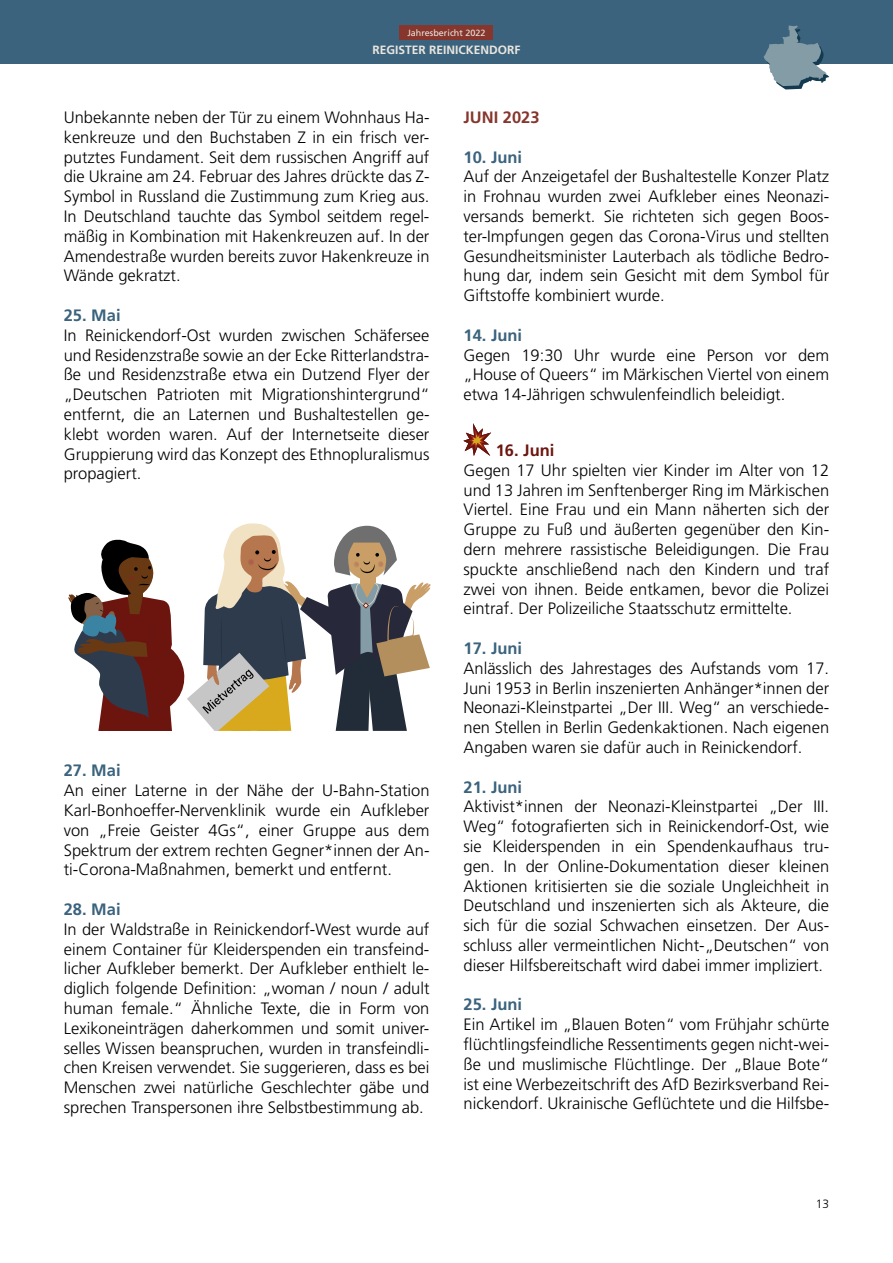
<style>
.page{position:relative;width:893px;height:1263px;background:#fff}
.page>*{position:absolute;margin:0;border:0;box-sizing:border-box;transform-origin:0 0}
.t1{font:300 16.5px/19.8px "Frutiger LT Std";color:#000;text-align:justify}
.t2{font:700 16.5px "Frutiger LT Std";color:#3b637d}
.t3{font:700 16.5px "Frutiger LT Std";color:#86362d}
.t4{font:700 16.5px "Frutiger LT Std";color:#6c150f}
.t5{font:700 12px "Frutiger LT Std";color:#eae6df}
.t6{font:300 12px "Frutiger LT Std";color:#000}
.t7{font:9px "Frutiger LT Std";color:#eae6df}
</style>
<div class="page">
<div style="left:0;top:0;width:893px;height:64px;background:#3b637d"></div>
<div style="left:400px;top:26px;width:93px;height:14px;background:#86362d"></div>
<svg style="left:764px;top:26px;width:66px;height:63px"></svg>
<svg style="left:463px;top:423px;width:28px;height:33px"></svg>
<svg style="left:68px;top:523px;width:363px;height:208px"></svg>
<p class="t7" style="left:407px;top:28px;width:80px">Jahresbericht 2022</p>
<p class="t5" style="left:372px;top:42px;width:150px">REGISTER REINICKENDORF</p>
<p class="t1" style="left:64px;top:108px;width:367px">Unbekannte neben der Tür zu einem Wohnhaus Ha&shy;kenkreuze und den Buchstaben Z in ein frisch ver&shy;putztes Fundament. Seit dem russischen Angriff auf die Ukraine am 24. Februar des Jahres drückte das Z-Symbol in Russland die Zustimmung zum Krieg aus.<br>In Deutschland tauchte das Symbol seitdem regel&shy;mäßig in Kombination mit Hakenkreuzen auf. In der Amendestraße wurden bereits zuvor Hakenkreuze in Wände gekratzt.</p>
<p class="t2" style="left:64px;top:305px;width:58px">25. Mai</p>
<p class="t1" style="left:64px;top:325px;width:367px">In Reinickendorf-Ost wurden zwischen Schäfersee und Residenzstraße sowie an der Ecke Ritterlandstra&shy;ße und Residenzstraße etwa ein Dutzend Flyer der „Deutschen Patrioten mit Migrationshintergrund“ entfernt, die an Laternen und Bushaltestellen ge&shy;klebt worden waren. Auf der Internetseite dieser Gruppierung wird das Konzept des Ethnopluralismus propagiert.</p>
<p class="t2" style="left:64px;top:761px;width:58px">27. Mai</p>
<p class="t1" style="left:64px;top:781px;width:367px">An einer Laterne in der Nähe der U-Bahn-Station Karl-Bonhoeffer-Nervenklinik wurde ein Aufkleber von „Freie Geister 4Gs“, einer Gruppe aus dem Spektrum der extrem rechten Gegner*innen der An&shy;ti-Corona-Maßnahmen, bemerkt und entfernt.</p>
<p class="t2" style="left:64px;top:899px;width:58px">28. Mai</p>
<p class="t1" style="left:64px;top:919px;width:367px">In der Waldstraße in Reinickendorf-West wurde auf einem Container für Kleiderspenden ein transfeind&shy;licher Aufkleber bemerkt. Der Aufkleber enthielt le&shy;diglich folgende Definition: „woman / noun / adult human female.“ Ähnliche Texte, die in Form von Lexikoneinträgen daherkommen und somit univer&shy;selles Wissen beanspruchen, wurden in transfeindli&shy;chen Kreisen verwendet. Sie suggerieren, dass es bei Menschen zwei natürliche Geschlechter gäbe und sprechen Transpersonen ihre Selbstbestimmung ab.</p>
<p class="t3" style="left:463px;top:107px;width:78px">JUNI 2023</p>
<p class="t2" style="left:463px;top:147px;width:60px">10. Juni</p>
<p class="t1" style="left:463px;top:167px;width:367px">Auf der Anzeigetafel der Bushaltestelle Konzer Platz in Frohnau wurden zwei Aufkleber eines Neonazi&shy;versands bemerkt. Sie richteten sich gegen Boos&shy;ter-Impfungen gegen das Corona-Virus und stellten Gesundheitsminister Lauterbach als tödliche Bedro&shy;hung dar, indem sein Gesicht mit dem Symbol für Giftstoffe kombiniert wurde.</p>
<p class="t2" style="left:463px;top:325px;width:60px">14. Juni</p>
<p class="t1" style="left:463px;top:345px;width:367px">Gegen 19:30 Uhr wurde eine Person vor dem „House of Queers“ im Märkischen Viertel von einem etwa 14-Jährigen schwulenfeindlich beleidigt.</p>
<p class="t4" style="left:496px;top:440px;width:60px">16. Juni</p>
<p class="t1" style="left:463px;top:460px;width:367px">Gegen 17 Uhr spielten vier Kinder im Alter von 12 und 13 Jahren im Senftenberger Ring im Märkischen Viertel. Eine Frau und ein Mann näherten sich der Gruppe zu Fuß und äußerten gegenüber den Kin&shy;dern mehrere rassistische Beleidigungen. Die Frau spuckte anschließend nach den Kindern und traf zwei von ihnen. Beide entkamen, bevor die Polizei eintraf. Der Polizeiliche Staatsschutz ermittelte.</p>
<p class="t2" style="left:463px;top:638px;width:60px">17. Juni</p>
<p class="t1" style="left:463px;top:658px;width:367px">Anlässlich des Jahrestages des Aufstands vom 17.<br>Juni 1953 in Berlin inszenierten Anhänger*innen der Neonazi-Kleinstpartei „Der III. Weg“ an verschiede&shy;nen Stellen in Berlin Gedenkaktionen. Nach eigenen Angaben waren sie dafür auch in Reinickendorf.</p>
<p class="t2" style="left:463px;top:777px;width:60px">21. Juni</p>
<p class="t1" style="left:463px;top:797px;width:367px">Aktivist*innen der Neonazi-Kleinstpartei „Der III.<br>Weg“ fotografierten sich in Reinickendorf-Ost, wie sie Kleiderspenden in ein Spendenkaufhaus tru&shy;gen. In der Online-Dokumentation dieser kleinen Aktionen kritisierten sie die soziale Ungleichheit in Deutschland und inszenierten sich als Akteure, die sich für die sozial Schwachen einsetzen. Der Aus&shy;schluss aller vermeintlichen Nicht-„Deutschen“ von dieser Hilfsbereitschaft wird dabei immer impliziert.</p>
<p class="t2" style="left:463px;top:995px;width:60px">25. Juni</p>
<p class="t1" style="left:463px;top:1015px;width:367px">Ein Artikel im „Blauen Boten“ vom Frühjahr schürte flüchtlingsfeindliche Ressentiments gegen nicht-wei&shy;ße und muslimische Flüchtlinge. Der „Blaue Bote“ ist eine Werbezeitschrift des AfD Bezirksverband Rei&shy;nickendorf. Ukrainische Geflüchtete und die Hilfsbe-</p>
<p class="t6" style="left:816px;top:1197px;width:15px">13</p>
</div>
